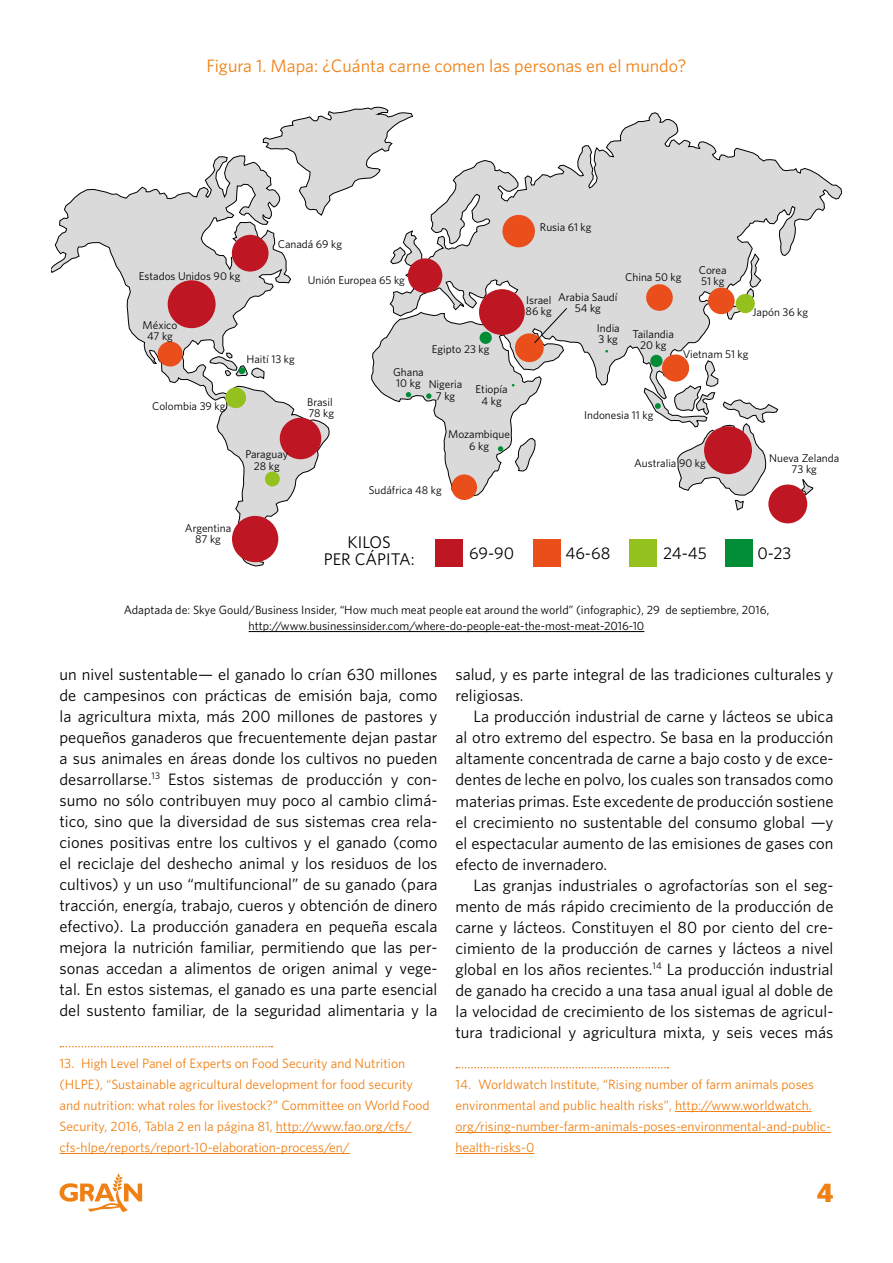
<style>
.page{position:relative;width:893px;height:1263px;background:#fff}
.page>*{position:absolute;margin:0;border:0;box-sizing:border-box;transform-origin:0 0}
.t1{font:900 27px "Whitney";color:#f08013}
.Title_tables{font:18px "Whitney";color:#f08013}
.t2{font:16.95px/17px "Whitney";color:#000;text-align:center}
.Footnote{font:16.5px/21px "Whitney";color:#000;text-align:justify}
.Footnote-2{font:13.5px/21px "Whitney";color:#f08013}
.Foot_tables{font:12px "Whitney";color:#000}
.t3{font:11.25px/11.2px "Whitney";color:#000;text-align:center}
</style>
<div class="page">
<svg style="left:60px;top:1173px;width:82px;height:39px"></svg>
<hr style="left:249px;top:631px;width:395px;height:1px;background:#000">
<svg style="left:371px;top:112px;width:471px;height:386px"></svg>
<svg style="left:390px;top:229px;width:33px;height:38px"></svg>
<svg style="left:726px;top:253px;width:36px;height:67px"></svg>
<svg style="left:514px;top:437px;width:22px;height:35px"></svg>
<svg style="left:262px;top:106px;width:152px;height:111px"></svg>
<svg style="left:51px;top:155px;width:279px;height:412px"></svg>
<svg style="left:209px;top:352px;width:56px;height:28px"></svg>
<div style="left:408px;top:258px;width:34px;height:35px;background:#be1622;border-radius:50%"></div>
<div style="left:502px;top:215px;width:33px;height:32px;background:#e94e1b;border-radius:50%"></div>
<div style="left:479px;top:289px;width:46px;height:46px;background:#be1622;border-radius:50%"></div>
<div style="left:232px;top:235px;width:37px;height:37px;background:#be1622;border-radius:50%"></div>
<div style="left:168px;top:280px;width:48px;height:48px;background:#be1622;border-radius:50%"></div>
<div style="left:158px;top:341px;width:25px;height:26px;background:#e94e1b;border-radius:50%"></div>
<div style="left:225px;top:387px;width:21px;height:21px;background:#95c11f;border-radius:50%"></div>
<div style="left:736px;top:294px;width:19px;height:19px;background:#95c11f;border-radius:50%"></div>
<div style="left:265px;top:471px;width:15px;height:15px;background:#95c11f;border-radius:50%"></div>
<div style="left:515px;top:333px;width:29px;height:29px;background:#e94e1b;border-radius:50%"></div>
<div style="left:646px;top:284px;width:27px;height:27px;background:#e94e1b;border-radius:50%"></div>
<div style="left:708px;top:288px;width:27px;height:26px;background:#e94e1b;border-radius:50%"></div>
<div style="left:662px;top:354px;width:27px;height:28px;background:#e94e1b;border-radius:50%"></div>
<div style="left:280px;top:418px;width:41px;height:41px;background:#be1622;border-radius:50%"></div>
<div style="left:451px;top:474px;width:26px;height:26px;background:#e94e1b;border-radius:50%"></div>
<div style="left:768px;top:484px;width:39px;height:39px;background:#be1622;border-radius:50%"></div>
<div style="left:232px;top:516px;width:46px;height:46px;background:#be1622;border-radius:50%"></div>
<div style="left:238px;top:367px;width:7px;height:7px;background:#008d36;border-radius:50%"></div>
<div style="left:480px;top:332px;width:12px;height:12px;background:#008d36;border-radius:50%"></div>
<div style="left:650px;top:355px;width:12px;height:12px;background:#008d36;border-radius:50%"></div>
<svg style="left:643px;top:360px;width:171px;height:154px"></svg>
<svg style="left:406px;top:392px;width:5px;height:5px"></svg>
<svg style="left:426px;top:393px;width:5px;height:6px"></svg>
<svg style="left:498px;top:446px;width:5px;height:5px"></svg>
<div style="left:436px;top:539px;width:27px;height:27px;background:#be1622"></div>
<div style="left:533px;top:539px;width:27px;height:27px;background:#e94e1b"></div>
<div style="left:629px;top:539px;width:27px;height:27px;background:#95c11f"></div>
<div style="left:726px;top:539px;width:27px;height:27px;background:#008d36"></div>
<svg style="left:533px;top:307px;width:35px;height:37px"></svg>
<svg style="left:60px;top:1046px;width:212px;height:1px"></svg>
<hr style="left:276px;top:1132px;width:136px;height:1px;background:#f08013">
<hr style="left:60px;top:1153px;width:290px;height:1px;background:#f08013">
<svg style="left:456px;top:1067px;width:212px;height:1px"></svg>
<hr style="left:675px;top:1111px;width:137px;height:1px;background:#f08013">
<hr style="left:455px;top:1132px;width:376px;height:1px;background:#f08013">
<hr style="left:455px;top:1153px;width:79px;height:1px;background:#f08013">
<p class="Title_tables" style="left:207px;top:56px;width:481px">Figura 1. Mapa: ¿Cuánta carne comen las personas en el mundo?</p>
<p class="t3" style="left:139px;top:270px;width:103px">Estados Unidos 90 kg</p>
<p class="t3" style="left:143px;top:319px;width:36px">México<br>47 kg</p>
<p class="t3" style="left:278px;top:239px;width:66px">Canadá 69 kg</p>
<p class="t3" style="left:308px;top:274px;width:99px">Unión Europea 65 kg</p>
<p class="t3" style="left:246px;top:354px;width:50px">Haití 13 kg</p>
<p class="t3" style="left:152px;top:400px;width:75px">Colombia 39 kg</p>
<p class="t3" style="left:307px;top:396px;width:28px;text-align:left">Brasil<br>78 kg</p>
<p class="t3" style="left:245px;top:449px;width:44px">Paraguay<br>28 kg</p>
<p class="t3" style="left:432px;top:343px;width:59px">Egipto 23 kg</p>
<p class="t3" style="left:393px;top:365px;width:71px;line-height:12.8px;text-align:left">Ghana<br>10 kg Nigeria</p>
<p class="t3" style="left:436px;top:390px;width:21px">7 kg</p>
<p class="t3" style="left:448px;top:429px;width:63px">Mozambique<br>6 kg</p>
<p class="t3" style="left:476px;top:384px;width:34px">Etiopía<br>4 kg</p>
<p class="t3" style="left:369px;top:485px;width:74px">Sudáfrica 48 kg</p>
<p class="t3" style="left:540px;top:221px;width:53px">Rusia 61 kg</p>
<p class="t3" style="left:558px;top:291px;width:61px">Arabia Saudí<br>54 kg</p>
<p class="t3" style="left:526px;top:294px;width:28px;text-align:left">Israel<br>86 kg</p>
<p class="t3" style="left:625px;top:271px;width:58px">China 50 kg</p>
<p class="t3" style="left:699px;top:264px;width:29px;text-align:left">Corea<br>51 kg</p>
<p class="t3" style="left:752px;top:306px;width:57px">Japón 36 kg</p>
<p class="t3" style="left:597px;top:322px;width:25px;text-align:left">India<br>3 kg</p>
<p class="t3" style="left:633px;top:328px;width:43px">Tailandia<br>20 kg</p>
<p class="t3" style="left:683px;top:349px;width:67px">Vietnam 51 kg</p>
<p class="t3" style="left:584px;top:410px;width:71px">Indonesia 11 kg</p>
<p class="t3" style="left:634px;top:457px;width:73px">Australia 90 kg</p>
<p class="t3" style="left:769px;top:452px;width:72px">Nueva Zelanda<br>73 kg</p>
<p class="t3" style="left:185px;top:522px;width:48px">Argentina<br>87 kg</p>
<p class="t2" style="left:324px;top:534px;width:92px">KILOS<br>PER CÁPITA:</p>
<p class="t2" style="left:469px;top:544px;width:47px">69-90</p>
<p class="t2" style="left:565px;top:544px;width:47px">46-68</p>
<p class="t2" style="left:663px;top:544px;width:45px">24-45</p>
<p class="t2" style="left:757px;top:544px;width:35px">0-23</p>
<p class="Foot_tables" style="left:124px;top:603px;width:647px">Adaptada de: Skye Gould/Business Insider, “How much meat people eat around the world” (infographic), 29 de septiembre, 2016,</p>
<p class="Foot_tables" style="left:249px;top:619px;width:397px">http://www.businessinsider.com/where-do-people-eat-the-most-meat-2016-10</p>
<p class="Footnote" style="left:60px;top:663px;width:379px">un nivel sustentable— el ganado lo crían 630 millones de campesinos con prácticas de emisión baja, como la agricultura mixta, más 200 millones de pastores y pequeños ganaderos que frecuentemente dejan pastar a sus animales en áreas donde los cultivos no pueden desarrollarse.<sup>13</sup> Estos sistemas de producción y con&shy;sumo no sólo contribuyen muy poco al cambio climá&shy;tico, sino que la diversidad de sus sistemas crea rela&shy;ciones positivas entre los cultivos y el ganado (como el reciclaje del deshecho animal y los residuos de los cultivos) y un uso “multifuncional” de su ganado (para tracción, energía, trabajo, cueros y obtención de dinero efectivo). La producción ganadera en pequeña escala mejora la nutrición familiar, permitiendo que las per&shy;sonas accedan a alimentos de origen animal y vege&shy;tal. En estos sistemas, el ganado es una parte esencial del sustento familiar, de la seguridad alimentaria y la</p>
<p class="Footnote-2" style="left:60px;top:1052px;width:372px">13. High Level Panel of Experts on Food Security and Nutrition (HLPE), “Sustainable agricultural development for food security and nutrition: what roles for livestock?” Committee on World Food Security, 2016, Tabla 2 en la página 81, http://www.fao.org/cfs/ cfs-hlpe/reports/report-10-elaboration-process/en/</p>
<p class="Footnote" style="left:455px;top:664px;width:379px">salud, y es parte integral de las tradiciones culturales y religiosas.</p>
<p class="Footnote" style="left:455px;top:706px;width:379px;text-indent:18px">La producción industrial de carne y lácteos se ubica al otro extremo del espectro. Se basa en la producción altamente concentrada de carne a bajo costo y de exce&shy;dentes de leche en polvo, los cuales son transados como materias primas. Este excedente de producción sostiene el crecimiento no sustentable del consumo global —y el espectacular aumento de las emisiones de gases con efecto de invernadero.</p>
<p class="Footnote" style="left:455px;top:874px;width:379px;text-indent:18px">Las granjas industriales o agrofactorías son el seg&shy;mento de más rápido crecimiento de la producción de carne y lácteos. Constituyen el 80 por ciento del cre&shy;cimiento de la producción de carnes y lácteos a nivel global en los años recientes.<sup>14</sup> La producción industrial de ganado ha crecido a una tasa anual igual al doble de la velocidad de crecimiento de los sistemas de agricul&shy;tura tradicional y agricultura mixta, y seis veces más</p>
<p class="Footnote-2" style="left:455px;top:1073px;width:377px">14. Worldwatch Institute, “Rising number of farm animals poses environmental and public health risks”, http://www.worldwatch. org/rising-number-farm-animals-poses-environmental-and-public&shy;health-risks-0</p>
<h1 class="t1" style="left:817px;top:1176px;width:18px">4</h1>
</div>
